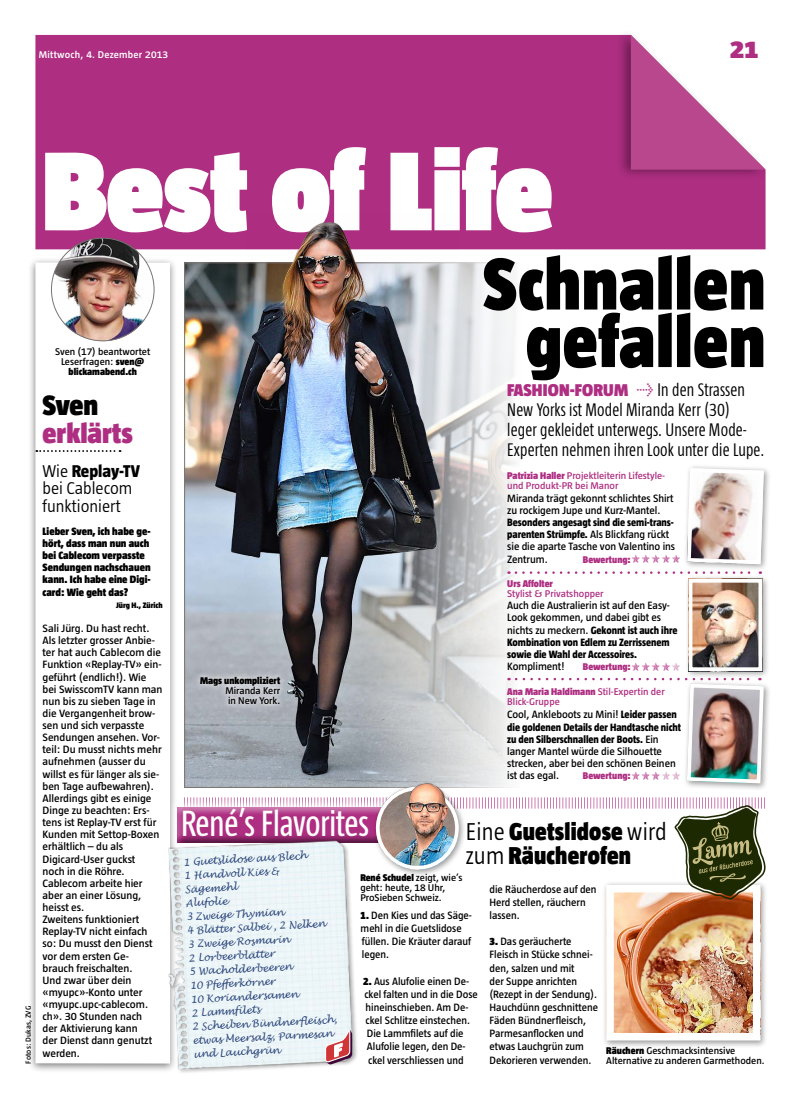
<style>
.page{position:relative;width:801px;height:1099px;background:#fff}
.page>*{position:absolute;margin:0;border:0;box-sizing:border-box;transform-origin:0 0}
.t1{font:900 115px "Taz";color:#fff}
._01_Aufmacher_fett_x{font:900 75px/57.5px "Taz";letter-spacing:.01em;color:#000;text-align:center;scale:.95 1}
.t2{font:37.5px "Taz Cd";color:#fff}
.t3{font:900 28.75px "Taz";color:#ae2e82}
.t4{font:900 28.75px "Taz";color:#000}
._03_Drittstoff_Light{font:900 25px/23.8px "Taz";letter-spacing:.01em;color:#000;scale:.95 1}
.t5{font:900 25px "Taz Text";color:#ae2e82}
._05___Lead_x06{font:300 18.75px/20px "Taz Cd";letter-spacing:.01em;color:#000}
._41_Box_Titel_Light{font:300 17.5px/17.5px "Taz";color:#000}
._05___Lead_x06-2{font:900 17.5px "Taz";letter-spacing:.005em;color:#ae2e82}
._42_Box_Lauftext_Lig{font:10.88px/12.1px "Taz Text Regular Grade 106";color:#000}
._42_Box_Lauftext_Lig-2{font:10.88px/13.1px "Taz Text Regular Grade 106";color:#000;scale:.95 1}
._42_Box_Lauftext_Lig-3{font:900 10.88px/12.1px "Taz";color:#000}
._42_Box_Lauftext_Lig-4{font:italic 10px/13.8px "Lucida Handwriting";color:#29437a}
._17_Legende_x11{font:10px/10px "Taz Text Regular Grade 106";color:#000}
._17_Legende_x11-2{font:10px/10px "Taz Text Regular Grade 106";color:#ae2e82}
._42_Box_Lauftext_Lig-5{font:900 10px "Taz";color:#ae2e82}
.t6{font:600 10px "Taz Text";letter-spacing:.02em;color:#fff}
._42_Box_Lauftext_Lig-6{font:900 8.12px "Taz";color:#000}
.t7{font:7.5px "Taz Text Regular Grade 106";letter-spacing:.005em;color:#000}
.s1{font-family:"Taz";font-weight:900}
.s2{font-weight:800}
.s3{font-family:"Meta Serif OT";font-weight:700;font-size:15.75px}
.s4{font-family:"Taz Cd";font-weight:300;font-size:18.75px;color:#000}
.s5{font-family:"Taz";font-weight:800}
.s6{font-weight:300}
</style>
<div class="page">
<div style="left:35px;top:35px;width:730px;height:214px;background:#ae2e82"></div>
<div style="left:616px;top:28px;width:152px;height:152px;background:#000;opacity:.4"></div>
<svg style="left:631px;top:35px;width:134px;height:135px"></svg>
<div style="left:28px;top:257px;width:150px;height:815px;background:#000;opacity:.5"></div>
<div style="left:35px;top:262px;width:135px;height:801px;background:#fff"></div>
<svg style="left:36px;top:450px;width:85px;height:2px"></svg>
<img style="left:51px;top:238px;width:103px;height:103px;border-radius:52px">
<img style="left:186px;top:264px;width:330px;height:521px">
<div style="left:683px;top:679px;width:88px;height:111px;background:#000;opacity:.4"></div>
<div style="left:685px;top:575px;width:85px;height:104px;background:#000;opacity:.4"></div>
<img style="left:694px;top:584px;width:63px;height:82px">
<div style="left:689px;top:579px;width:73px;height:92px;border:4px solid #fff"></div>
<div style="left:683px;top:464px;width:88px;height:107px;background:#000;opacity:.4"></div>
<div style="left:194px;top:670px;width:92px;height:40px;background:#fff;opacity:.6"></div>
<div style="left:602px;top:880px;width:166px;height:168px;background:#000;opacity:.4"></div>
<img style="left:615px;top:899px;width:136px;height:132px">
<div style="left:606px;top:884px;width:154px;height:156px;border:8px solid #fff"></div>
<div style="left:177px;top:796px;width:223px;height:47px;background:#fff;opacity:.75"></div>
<svg style="left:184px;top:797px;width:581px;height:102px"></svg>
<div style="left:372px;top:782px;width:95px;height:95px;background:#000;opacity:.4"></div>
<img style="left:376px;top:786px;width:83px;height:83px;border-radius:41px">
<div style="left:376px;top:786px;width:83px;height:83px;border:4px solid #fff;border-radius:50%"></div>
<img style="left:403px;top:783px;width:47px;height:50px">
<img style="left:150px;top:828px;width:219px;height:245px">
<svg style="left:325px;top:1029px;width:27px;height:35px"></svg>
<img style="left:247px;top:213px;width:211px;height:570px">
<svg style="left:516px;top:466px;width:250px;height:108px"></svg>
<svg style="left:516px;top:677px;width:250px;height:108px"></svg>
<p class="t6" style="left:39px;top:49px;width:131px">Mittwoch, 4. Dezember 2013</p>
<p class="t5" style="left:730px;top:35px;width:30px">21</p>
<p class="t1" style="left:43px;top:127px;width:512px">Best of Life</p>
<p class="t7" style="left:24px;top:1063px;width:59px;rotate:-90deg">Fotos: Dukas, ZVG</p>
<p class="_17_Legende_x11" style="left:55px;top:346px;width:97px;text-align:center">Sven (17) beantwortet<br>Leserfragen: <span class="s1">sven@ blickamabend.ch</span></p>
<p class="t4" style="left:43px;top:389px;width:57px">Sven</p>
<p class="t3" style="left:43px;top:417px;width:92px">erklärts</p>
<p class="_41_Box_Titel_Light" style="left:43px;top:462px;width:99px">Wie <span class="s2">Replay-TV </span>bei Cablecom funktioniert</p>
<p class="_42_Box_Lauftext_Lig-3" style="left:43px;top:525px;width:110px">Lieber Sven, ich habe ge&shy;hört, dass man nun auch bei Cablecom verpasste<br>Sendungen nachschauen kann. Ich habe eine Digi&shy;card: Wie geht das?</p>
<p class="_42_Box_Lauftext_Lig-6" style="left:116px;top:600px;width:48px">Jürg H., Zürich</p>
<p class="_42_Box_Lauftext_Lig" style="left:43px;top:622px;width:122px">Sali Jürg. Du hast recht.<br>Als letzter grosser Anbie&shy;ter hat auch Cablecom die<br>Funktion «Replay-TV» ein&shy;geführt (endlich!). Wie bei SwisscomTV kann man nun bis zu sieben Tage in die Vergangenheit brow&shy;sen und sich verpasste<br>Sendungen ansehen. Vor&shy;teil: Du musst nichts mehr aufnehmen (ausser du willst es für länger als sie&shy;ben Tage aufbewahren).</p>
<p class="_42_Box_Lauftext_Lig" style="left:43px;top:792px;width:118px">Allerdings gibt es einige<br>Dinge zu beachten: Ers&shy;tens ist Replay-TV erst für<br>Kunden mit Settop-Boxen erhältlich – du als<br>Digicard-User guckst noch in die Röhre.<br>Cablecom arbeite hier aber an einer Lösung, heisst es.</p>
<p class="_42_Box_Lauftext_Lig" style="left:43px;top:913px;width:112px">Zweitens funktioniert<br>Replay-TV nicht einfach so: Du musst den Dienst vor dem ersten Ge&shy;brauch freischalten.<br>Und zwar über dein «myupc»-Konto unter «myupc.upc-cablecom. ch». 30 Stunden nach der Aktivierung kann der Dienst dann genutzt werden.</p>
<p class="_17_Legende_x11" style="left:225px;top:675px;width:56px;text-align:justify;text-indent:-25px"><span class="s1">Mags unkompliziert </span>Miranda Kerr in New York.</p>
<p class="_01_Aufmacher_fett_x" style="left:483px;top:254px;width:299px">Schnallen gefallen</p>
<p class="_05___Lead_x06-2" style="left:507px;top:380px;width:239px">FASHION-FORUM <span class="s3">→</span> <span class="s4">In den Strassen</span></p>
<p class="_05___Lead_x06" style="left:507px;top:399px;width:258px">New Yorks ist Model Miranda Kerr (30) leger gekleidet unterwegs. Unsere Mode-<br>Experten nehmen ihren Look unter die Lupe.</p>
<p class="_17_Legende_x11-2" style="left:507px;top:470px;width:159px"><span class="s1">Patrizia Haller</span> Projektleiterin Lifestyle&shy;und Produkt-PR bei Manor</p>
<p class="_42_Box_Lauftext_Lig" style="left:507px;top:492px;width:169px">Miranda trägt gekonnt schlichtes Shirt zu rockigem Jupe und Kurz-Mantel.<br><span class="s5">Besonders angesagt sind die semi-trans&shy;parenten Strümpfe.</span> Als Blickfang rückt sie die aparte Tasche von Valentino ins Zentrum.</p>
<p class="_42_Box_Lauftext_Lig-5" style="left:583px;top:553px;width:49px">Bewertung:</p>
<p class="_42_Box_Lauftext_Lig" style="left:507px;top:599px;width:172px">Auch die Australierin ist auf den Easy-<br>Look gekommen, und dabei gibt es nichts zu meckern. <span class="s5">Gekonnt ist auch ihre<br>Kombination von Edlem zu Zerrissenem sowie die Wahl der Accessoires.<br></span>Kompliment!</p>
<p class="_17_Legende_x11-2" style="left:507px;top:578px;width:98px"><span class="s1">Urs Affolter<br></span>Stylist &amp; Privatshopper</p>
<p class="_42_Box_Lauftext_Lig-5" style="left:583px;top:661px;width:49px">Bewertung:</p>
<p class="_42_Box_Lauftext_Lig" style="left:507px;top:708px;width:175px">Cool, Ankleboots zu Mini! <span class="s5">Leider passen die goldenen Details der Handtasche nicht zu den Silberschnallen der Boots.</span> Ein langer Mantel würde die Silhouette strecken, aber bei den schönen Beinen ist das egal.</p>
<p class="_17_Legende_x11-2" style="left:507px;top:686px;width:159px"><span class="s1">Ana Maria Haldimann</span> Stil-Expertin der<br>Blick-Gruppe</p>
<p class="_42_Box_Lauftext_Lig-5" style="left:583px;top:770px;width:49px">Bewertung:</p>
<h3 class="t2" style="left:181px;top:802px;width:189px">René’s Flavorites</h3>
<p class="_42_Box_Lauftext_Lig-4" style="left:183px;top:855px;width:125px;rotate:-3deg">1 Guetslidose aus Blech</p>
<p class="_42_Box_Lauftext_Lig-4" style="left:184px;top:869px;width:97px;rotate:-3deg">1 Handvoll Kies &amp;<br>Sägemehl<br>Alufolie</p>
<p class="_42_Box_Lauftext_Lig-4" style="left:186px;top:910px;width:99px;rotate:-3deg">3 Zweige Thymian</p>
<p class="_42_Box_Lauftext_Lig-4" style="left:187px;top:924px;width:140px;rotate:-3deg">4 Blätter Salbei , 2 Nelken</p>
<p class="_42_Box_Lauftext_Lig-4" style="left:187px;top:937px;width:104px;rotate:-3deg">3 Zweige Rosmarin</p>
<p class="_42_Box_Lauftext_Lig-4" style="left:188px;top:951px;width:88px;rotate:-3deg">2 Lorbeerblätter</p>
<p class="_42_Box_Lauftext_Lig-4" style="left:189px;top:965px;width:105px;rotate:-3deg">5 Wacholderbeeren</p>
<p class="_42_Box_Lauftext_Lig-4" style="left:189px;top:979px;width:87px;rotate:-3deg">10 Pfefferkörner</p>
<p class="_42_Box_Lauftext_Lig-4" style="left:190px;top:992px;width:109px;rotate:-3deg">10 Koriandersamen</p>
<p class="_42_Box_Lauftext_Lig-4" style="left:191px;top:1006px;width:70px;rotate:-3deg">2 Lammfilets</p>
<p class="_42_Box_Lauftext_Lig-4" style="left:192px;top:1020px;width:147px;rotate:-3deg">2 Scheiben Bündnerfleisch, etwas Meersalz, Parmesan und Lauchgrün</p>
<p class="_03_Drittstoff_Light" style="left:466px;top:819px;width:213px"><span class="s6">Eine</span> Guetslidose <span class="s6">wird zum</span> Räucherofen</p>
<p class="_17_Legende_x11" style="left:360px;top:872px;width:104px"><span class="s1">René Schudel</span> zeigt, wie’s geht: heute, 18 Uhr,<br>ProSieben Schweiz.</p>
<p class="_42_Box_Lauftext_Lig-2" style="left:489px;top:882px;width:114px">die Räucherdose auf den<br>Herd stellen, räuchern lassen.</p>
<p class="_42_Box_Lauftext_Lig-2" style="left:489px;top:934px;width:116px"><span class="s1">3.</span> Das geräucherte<br>Fleisch in Stücke schnei&shy;den, salzen und mit<br>der Suppe anrichten (Rezept in der Sendung).<br>Hauchdünn geschnittene<br>Fäden Bündnerfleisch,<br>Parmesanflocken und etwas Lauchgrün zum<br>Dekorieren verwenden.</p>
<p class="_42_Box_Lauftext_Lig-2" style="left:361px;top:908px;width:119px"><span class="s1">1.</span> Den Kies und das Säge&shy;mehl in die Guetslidose füllen. Die Kräuter darauf legen.</p>
<p class="_42_Box_Lauftext_Lig-2" style="left:363px;top:974px;width:113px"><span class="s1">2.</span> Aus Alufolie einen De-</p>
<p class="_42_Box_Lauftext_Lig-2" style="left:364px;top:987px;width:121px">ckel falten und in die Dose</p>
<p class="_42_Box_Lauftext_Lig-2" style="left:366px;top:1000px;width:110px">hineinschieben. Am De-</p>
<p class="_42_Box_Lauftext_Lig-2" style="left:366px;top:1013px;width:111px">ckel Schlitze einstechen.</p>
<p class="_42_Box_Lauftext_Lig-2" style="left:367px;top:1026px;width:103px">Die Lammfilets auf die</p>
<p class="_42_Box_Lauftext_Lig-2" style="left:367px;top:1039px;width:105px">Alufolie legen, den De-</p>
<p class="_42_Box_Lauftext_Lig-2" style="left:368px;top:1053px;width:102px">ckel verschliessen und</p>
<p class="_17_Legende_x11" style="left:606px;top:1045px;width:160px"><span class="s1">Räuchern</span> Geschmacksintensive<br>Alternative zu anderen Garmethoden.</p>
</div>
